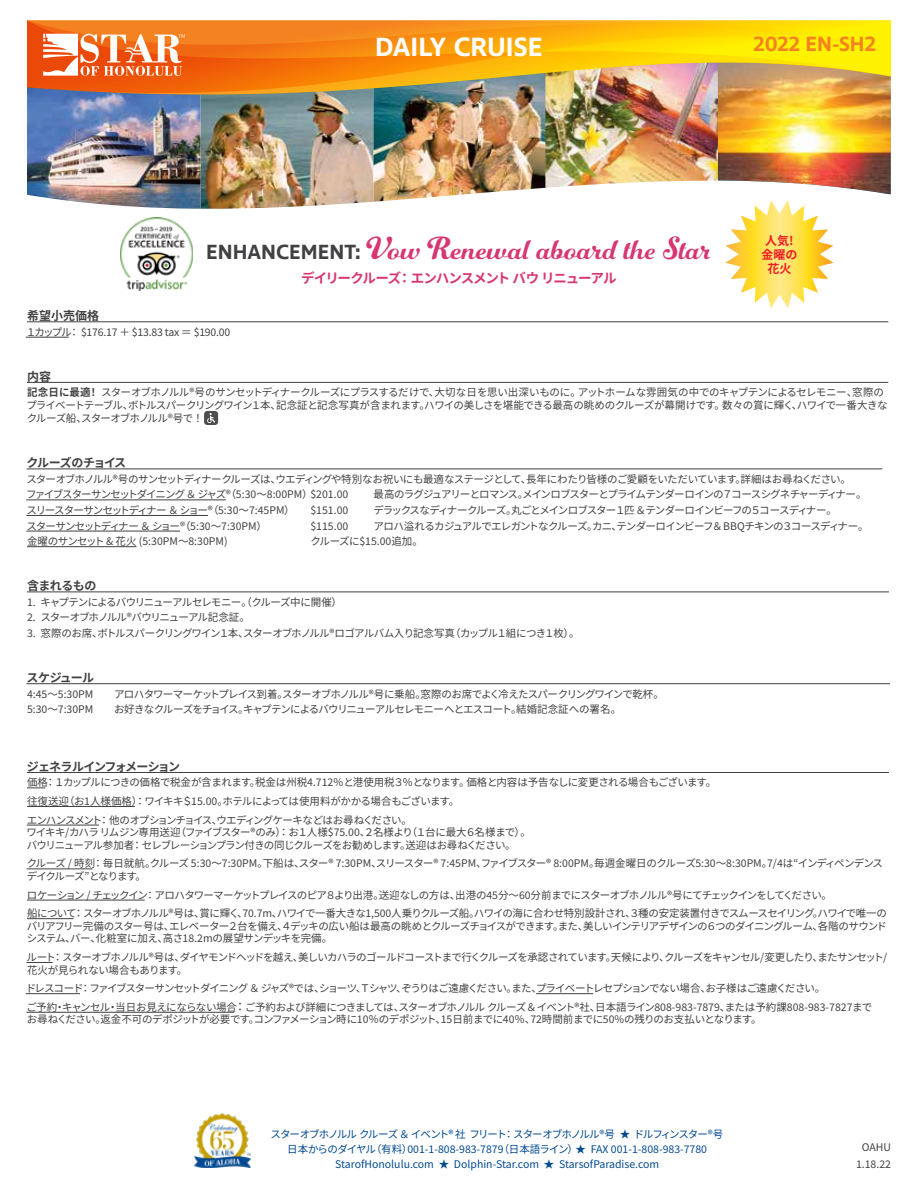
<style>
.page{position:relative;width:918px;height:1188px;background:#fff}
.page>*{position:absolute;margin:0;border:0;box-sizing:border-box;transform-origin:0 0}
.t1{font:33px "Number Five Smooth";letter-spacing:.005em;color:#d63671}
.t2{font:600 27px "Ingra";letter-spacing:-.005em;color:#fff}
.t3{font:600 21px "Ingra";color:#f58220}
.t4{font:700 13.5px "Source Han Sans JP";letter-spacing:-.085em;color:#d73771}
.t5{font:700 12px "Source Han Sans JP";letter-spacing:-.055em;color:#414042}
.t6{font:700 12px "Source Han Sans JP";letter-spacing:-.075em;color:#414042}
.t7{font:700 12px "Source Han Sans JP";letter-spacing:-.105em;color:#414042}
.t8{font:700 12px/14.4px "Source Han Sans JP";letter-spacing:.005em;color:#ed1d24;text-align:center}
.t9{font:10.5px/18.6px "Source Han Sans JP";letter-spacing:-.065em;color:#414042}
.t10{font:10.5px/12.9px "Source Han Sans JP";letter-spacing:-.045em;color:#414042}
.t11{font:10.5px/12.6px "Source Han Sans JP";letter-spacing:-.085em;color:#414042}
.t12{font:10.5px/15px "Source Han Sans JP";letter-spacing:-.015em;color:#004990;text-align:center}
.t13{font:10.5px "Source Han Sans JP";letter-spacing:-.035em;color:#414042}
.t14{font:10.5px "Source Han Sans JP";letter-spacing:-.095em;color:#414042}
.t15{font:10.5px "Source Han Sans JP";letter-spacing:-.105em;color:#414042}
.t16{font:10.5px "Source Han Sans JP";letter-spacing:-.1em;color:#414042}
.t17{font:10.5px "Source Han Sans JP";letter-spacing:-.02em;color:#414042}
.t18{font:10.5px "Source Han Sans JP";letter-spacing:-.09em;color:#414042}
.t19{font:10.5px "Source Han Sans JP";color:#414042}
.t20{font:10.5px "Source Han Sans JP";letter-spacing:-.01em;color:#414042}
.s1{font-family:"Ingra";font-weight:600;font-size:21px;color:#414042}
.s2{font-weight:700}
.s3{font-size:12px}
</style>
<div class="page">
<img style="left:27px;top:120px;width:174px;height:89px">
<img style="left:201px;top:120px;width:172px;height:89px">
<img style="left:373px;top:120px;width:172px;height:82px">
<img style="left:545px;top:120px;width:173px;height:68px">
<img style="left:718px;top:120px;width:173px;height:74px">
<img style="left:195px;top:1114px;width:56px;height:54px">
<img style="left:27px;top:96px;width:864px;height:24px">
<svg style="left:27px;top:20px;width:864px;height:15px;background:#f9a417"></svg>
<img style="left:27px;top:35px;width:864px;height:61px">
<svg style="left:43px;top:34px;width:146px;height:42px"></svg>
<hr style="left:27px;top:322px;width:861px;height:1px;background:#414042">
<hr style="left:26px;top:337px;width:43px;height:1px;background:#414042">
<hr style="left:27px;top:382px;width:861px;height:1px;background:#414042">
<hr style="left:27px;top:469px;width:855px;height:1px;background:#414042">
<hr style="left:26px;top:500px;width:200px;height:1px;background:#414042">
<hr style="left:26px;top:515px;width:182px;height:1px;background:#414042">
<hr style="left:26px;top:531px;width:154px;height:1px;background:#414042">
<hr style="left:27px;top:546px;width:110px;height:1px;background:#414042">
<hr style="left:27px;top:592px;width:862px;height:1px;background:#414042">
<hr style="left:26px;top:683px;width:864px;height:1px;background:#414042">
<hr style="left:27px;top:772px;width:862px;height:1px;background:#414042">
<svg style="left:27px;top:788px;width:18px;height:1px"></svg>
<hr style="left:27px;top:806px;width:108px;height:1px;background:#414042">
<hr style="left:27px;top:825px;width:72px;height:1px;background:#414042">
<hr style="left:27px;top:869px;width:66px;height:1px;background:#414042">
<hr style="left:27px;top:900px;width:118px;height:1px;background:#414042">
<hr style="left:27px;top:918px;width:47px;height:1px;background:#414042">
<svg style="left:26px;top:962px;width:27px;height:1px"></svg>
<hr style="left:26px;top:993px;width:54px;height:1px;background:#414042">
<hr style="left:536px;top:993px;width:57px;height:1px;background:#414042">
<hr style="left:26px;top:1012px;width:208px;height:1px;background:#414042">
<div style="left:204px;top:411px;width:14px;height:14px;background:#4d4d4f;border-radius:3px"></div>
<svg style="left:207px;top:413px;width:8px;height:10px"></svg>
<img style="left:120px;top:218px;width:73px;height:73px">
<svg style="left:725px;top:200px;width:108px;height:108px"></svg>
<h2 class="t2" style="left:375px;top:30px;width:169px">DAILY CRUISE</h2>
<h3 class="t3" style="left:754px;top:31px;width:124px">2022 EN-SH2</h3>
<h1 class="t1" style="left:206px;top:229px;width:507px"><span class="s1">ENHANCEMENT:</span> Vow Renewal aboard the Star</h1>
<p class="t4" style="left:301px;top:271px;width:317px">デイリークルーズ： エンハンスメント バウ リニューアル</p>
<p class="t8" style="left:761px;top:233px;width:38px">人気!金曜の花火</p>
<p class="t5" style="left:27px;top:309px;width:73px">希望小売価格</p>
<p class="t17" style="left:26px;top:326px;width:206px">１カップル： $176.17 ＋ $13.83 tax ＝ $190.00</p>
<p class="t5" style="left:27px;top:370px;width:25px">内容</p>
<p class="t10" style="left:26px;top:386px;width:863px"><span class="s2">記念日に最適！</span> スターオブホノルル®号のサンセットディナークルーズにプラスするだけで、大切な日を思い出深いものに。アットホームな雰囲気の中でのキャプテンによるセレモニー、窓際のプライベートテーブル、ボトルスパークリングワイン１本、記念証と記念写真が含まれます。ハワイの美しさを堪能できる最高の眺めのクルーズが幕開けです。数々の賞に輝く、ハワイで一番大きなクルーズ船、スターオブホノルル®号で！</p>
<p class="t7" style="left:27px;top:456px;width:137px">クルーズのチョイス　　　</p>
<p class="t9" style="left:26px;top:471px;width:826px;line-height:15.6px">スターオブホノルル®︎号のサンセットディナークルーズは、ウエディングや特別なお祝いにも最適なステージとして、長年にわたり皆様のご愛顧をいただいています。詳細はお尋ねください。ファイブスターサンセットダイニング ＆ ジャズ®（5:30〜8:00PM）$201.00</p>
<p class="t14" style="left:374px;top:489px;width:495px">最高のラグジュアリーとロマンス。メインロブスターとプライムテンダーロインの７コースシグネチャーディナー。</p>
<p class="t16" style="left:26px;top:504px;width:270px">スリースターサンセットディナー ＆ ショー®（5:30〜7:45PM）</p>
<p class="t9" style="left:311px;top:501px;width:39px">$151.00</p>
<p class="t15" style="left:374px;top:504px;width:465px">デラックスなディナークルーズ。丸ごとメインロブスター１匹 ＆ テンダーロインビーフの５コースディナー。</p>
<p class="t18" style="left:26px;top:520px;width:242px">スターサンセットディナー ＆ ショー®（5:30〜7:30PM）</p>
<p class="t9" style="left:311px;top:517px;width:39px">$115.00</p>
<p class="t9" style="left:374px;top:517px;width:497px">アロハ溢れるカジュアルでエレガントなクルーズ。カニ、テンダーロインビーフ ＆ BBQチキンの３コースディナー。</p>
<p class="t19" style="left:27px;top:535px;width:202px">金曜のサンセット &amp; 花火 (5:30PM～8:30PM)</p>
<p class="t20" style="left:311px;top:535px;width:114px">クルーズに$15.00追加。</p>
<p class="t5" style="left:27px;top:579px;width:71px">含まれるもの</p>
<p class="t11" style="left:27px;top:596px;width:316px">1. キャプテンによるバウリニューアルセレモニー。（クルーズ中に開催）</p>
<p class="t11" style="left:27px;top:611px;width:225px">2. スターオブホノルル®バウリニューアル記念証。</p>
<p class="t9" style="left:27px;top:624px;width:554px">3. 窓際のお席、ボトルスパークリングワイン１本、スターオブホノルル®ロゴアルバム入り記念写真（カップル１組につき１枚）。</p>
<p class="t5" style="left:26px;top:671px;width:87px">スケジュール 　</p>
<p class="t9" style="left:27px;top:685px;width:68px">4:45〜5:30PM</p>
<p class="t9" style="left:114px;top:685px;width:552px">アロハタワーマーケットプレイス到着。スターオブホノルル®号に乗船。窓際のお席でよく冷えたスパークリングワインで乾杯。</p>
<p class="t9" style="left:27px;top:700px;width:68px">5:30〜7:30PM</p>
<p class="t9" style="left:114px;top:700px;width:509px">お好きなクルーズをチョイス。キャプテンによるバウリニューアルセレモニーへとエスコート。結婚記念証への署名。</p>
<p class="t6" style="left:27px;top:760px;width:202px">ジェネラルインフォメーション　　　　</p>
<p class="t9" style="left:27px;top:773px;width:691px">価格： １カップルにつきの価格で税金が含まれます。税金は州税4.712％と港使用税３％となります。価格と内容は予告なしに変更される場合もございます。往復送迎（お1人様価格）： ワイキキ＄15.00。ホテルによっては使用料がかかる場合もございます。<br>エンハンスメント： 他のオプションチョイス、ウエディングケーキなどはお尋ねください。</p>
<p class="t11" style="left:27px;top:826px;width:506px">ワイキキ/カハラ リムジン専用送迎（ファイブスター®のみ）： お１人様$75.00、２名様より（１台に最大６名様まで）。バウリニューアル参加者： セレブレーションプラン付きの同じクルーズをお勧めします。送迎はお尋ねください。</p>
<p class="t9" style="left:27px;top:857px;width:858px;line-height:12.6px">クルーズ / 時刻： 毎日就航。クルーズ 5:30～7:30PM。下船は、スター® 7:30PM、スリースター® 7:45PM、ファイブスター® 8:00PM。毎週金曜日のクルーズ5:30～8:30PM。7/4は“インディペンデンスデイクルーズ”となります。</p>
<p class="t9" style="left:27px;top:886px;width:862px">ロケーション / チェックイン： アロハタワーマーケットプレイスのピア８より出港。送迎なしの方は、出港の45分～60分前までにスターオブホノルル®号にてチェックインをしてください。<br>船について： スターオブホノルル®号は、賞に輝く、70.7m、ハワイで一番大きな1,500人乗りクルーズ船。ハワイの海に合わせ特別設計され、３種の安定装置付きでスムースセイリング。ハワイで唯一の</p>
<p class="t9" style="left:27px;top:920px;width:862px;line-height:12.6px">バリアフリー完備のスター号は、エレベーター２台を備え、４デッキの広い船は最高の眺めとクルーズチョイスができます。また、美しいインテリアデザインの６つのダイニングルーム、各階のサウンドシステム、バー、化粧室に加え、高さ18.2mの展望サンデッキを完備。</p>
<p class="t9" style="left:26px;top:951px;width:862px;line-height:12.6px">ルート： スターオブホノルル®号は、ダイヤモンドヘッドを越え、美しいカハラのゴールドコーストまで行くクルーズを承認されています。天候により、クルーズをキャンセル/変更したり、またサンセット/花火が見られない場合もあります。</p>
<p class="t9" style="left:26px;top:979px;width:848px">ドレスコード： ファイブスターサンセットダイニング ＆ ジャズ®では、ショーツ、Ｔシャツ、ぞうりはご遠慮ください。また、プライベートレセプションでない場合、お子様はご遠慮ください。<br>ご予約・キャンセル・当日お見えにならない場合<span class="s3">：</span> ご予約および詳細につきましては、スターオブホノルル クルーズ ＆ イベント®社、日本語ライン808-983-7879、または予約課808-983-7827まで</p>
<p class="t13" style="left:27px;top:1014px;width:736px">お尋ねください。返金不可のデポジットが必要です。コンファメーション時に10％のデポジット、15日前までに40％、72時間前までに50%の残りのお支払いとなります。</p>
<p class="t12" style="left:271px;top:1127px;width:454px">スターオブホノルル クルーズ ＆ イベント® 社 フリート： スターオブホノルル®号 ★ ドルフィンスター®号日本からのダイヤル（有料）001-1-808-983-7879（日本語ライン）★ FAX 001-1-808-983-7780<br>StarofHonolulu.com ★ Dolphin-Star.com ★ StarsofParadise.com</p>
<p class="t9" style="left:856px;top:1139px;width:36px;line-height:16.5px;text-align:center">OAHU<br>1.18.22</p>
</div>
